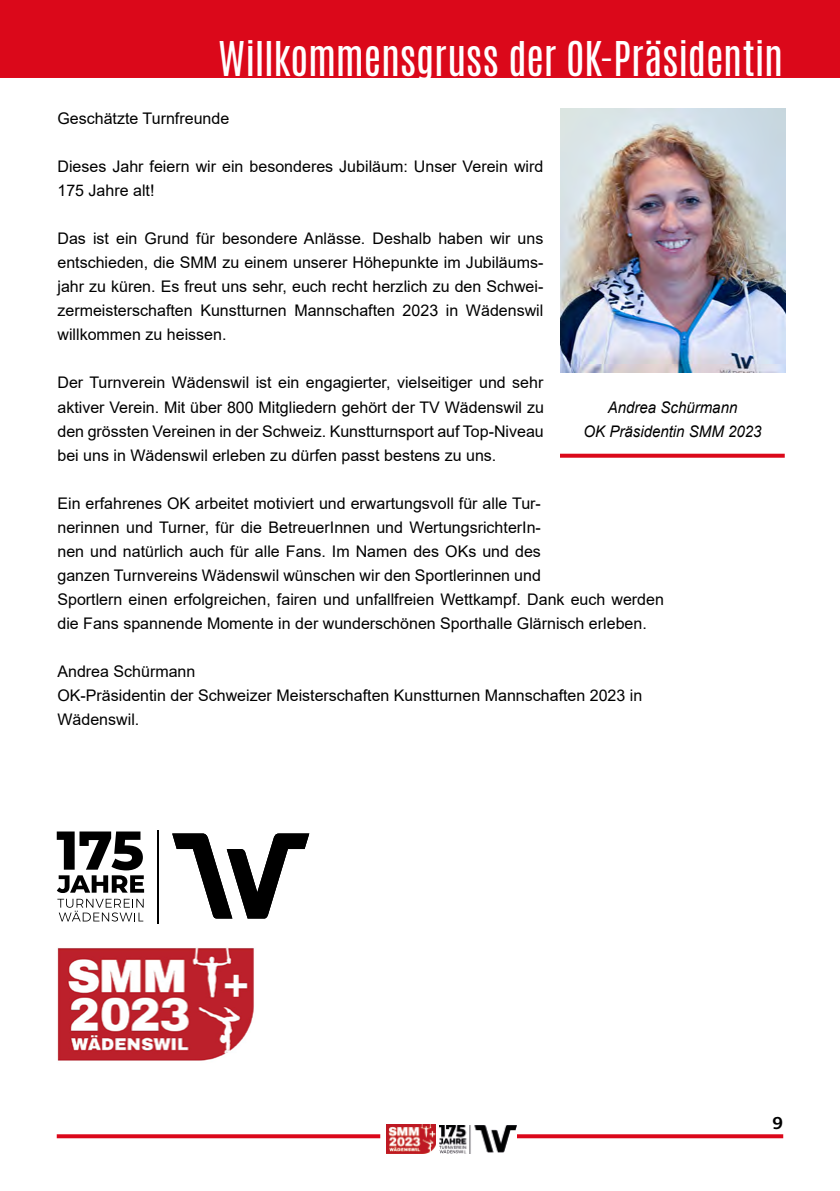
<style>
.page{position:relative;width:840px;height:1191px;background:#fff}
.page>*{position:absolute;margin:0;border:0;box-sizing:border-box;transform-origin:0 0}
.t1{font:40px "Antonio";letter-spacing:-.005em;color:#fff}
.t2{font:700 18px "Frutiger Next Pro";color:#000}
.t3{font:16px/24px "Arial";color:#000}
.t4{font:italic 16px/24px "Arial";color:#000;text-align:center;scale:.94 1}
</style>
<div class="page">
<svg style="left:57px;top:1134px;width:323px;height:4px"></svg>
<svg style="left:517px;top:1134px;width:265px;height:4px"></svg>
<img style="left:386px;top:1124px;width:49px;height:29px">
<img style="left:439px;top:1125px;width:76px;height:28px">
<div style="left:1px;top:0;width:838px;height:78px;background:#db081a"></div>
<img style="left:560px;top:109px;width:224px;height:264px">
<svg style="left:560px;top:454px;width:224px;height:4px"></svg>
<svg style="left:57px;top:831px;width:87px;height:90px"></svg>
<svg style="left:172px;top:833px;width:137px;height:85px"></svg>
<hr style="left:157px;top:830px;width:1px;height:94px;background:#000">
<img style="left:0;top:0;width:1px;height:1191px">
<svg style="left:0;top:222px;width:1px;height:812px"></svg>
<img style="left:0;top:397px;width:1px;height:462px">
<img style="left:57px;top:948px;width:197px;height:113px">
<h1 class="t1" style="left:218px;top:30px;width:566px">Willkommensgruss der OK-Präsidentin</h1>
<p class="t3" style="left:57px;top:107px;width:173px">Geschätzte Turnfreunde</p>
<p class="t3" style="left:57px;top:155px;width:487px">Dieses Jahr feiern wir ein besonderes Jubiläum: Unser Verein wird<br>175 Jahre alt!</p>
<p class="t3" style="left:57px;top:227px;width:487px;text-align:justify">Das ist ein Grund für besondere Anlässe. Deshalb haben wir uns entschieden, die SMM zu einem unserer Höhepunkte im Jubiläums&shy;jahr zu küren. Es freut uns sehr, euch recht herzlich zu den Schwei&shy;zermeisterschaften Kunstturnen Mannschaften 2023 in Wädenswil willkommen zu heissen.</p>
<p class="t3" style="left:57px;top:371px;width:487px;text-align:justify">Der Turnverein Wädenswil ist ein engagierter, vielseitiger und sehr aktiver Verein. Mit über 800 Mitgliedern gehört der TV Wädenswil zu den grössten Vereinen in der Schweiz. Kunstturnsport auf Top-Niveau bei uns in Wädenswil erleben zu dürfen passt bestens zu uns.</p>
<p class="t3" style="left:57px;top:491px;width:607px">Ein erfahrenes OK arbeitet motiviert und erwartungsvoll für alle Tur-<br>nerinnen und Turner, für die BetreuerInnen und WertungsrichterIn-<br>nen und natürlich auch für alle Fans. Im Namen des OKs und des<br>ganzen Turnvereins Wädenswil wünschen wir den Sportlerinnen und<br>Sportlern einen erfolgreichen, fairen und unfallfreien Wettkampf. Dank euch werden die Fans spannende Momente in der wunderschönen Sporthalle Glärnisch erleben.</p>
<p class="t3" style="left:57px;top:659px;width:586px">Andrea Schürmann<br>OK-Präsidentin der Schweizer Meisterschaften Kunstturnen Mannschaften 2023 in<br>Wädenswil.</p>
<p class="t4" style="left:583px;top:395px;width:191px">Andrea Schürmann<br>OK Präsidentin SMM 2023</p>
<p class="t2" style="left:772px;top:1112px;width:12px">9</p>
</div>
